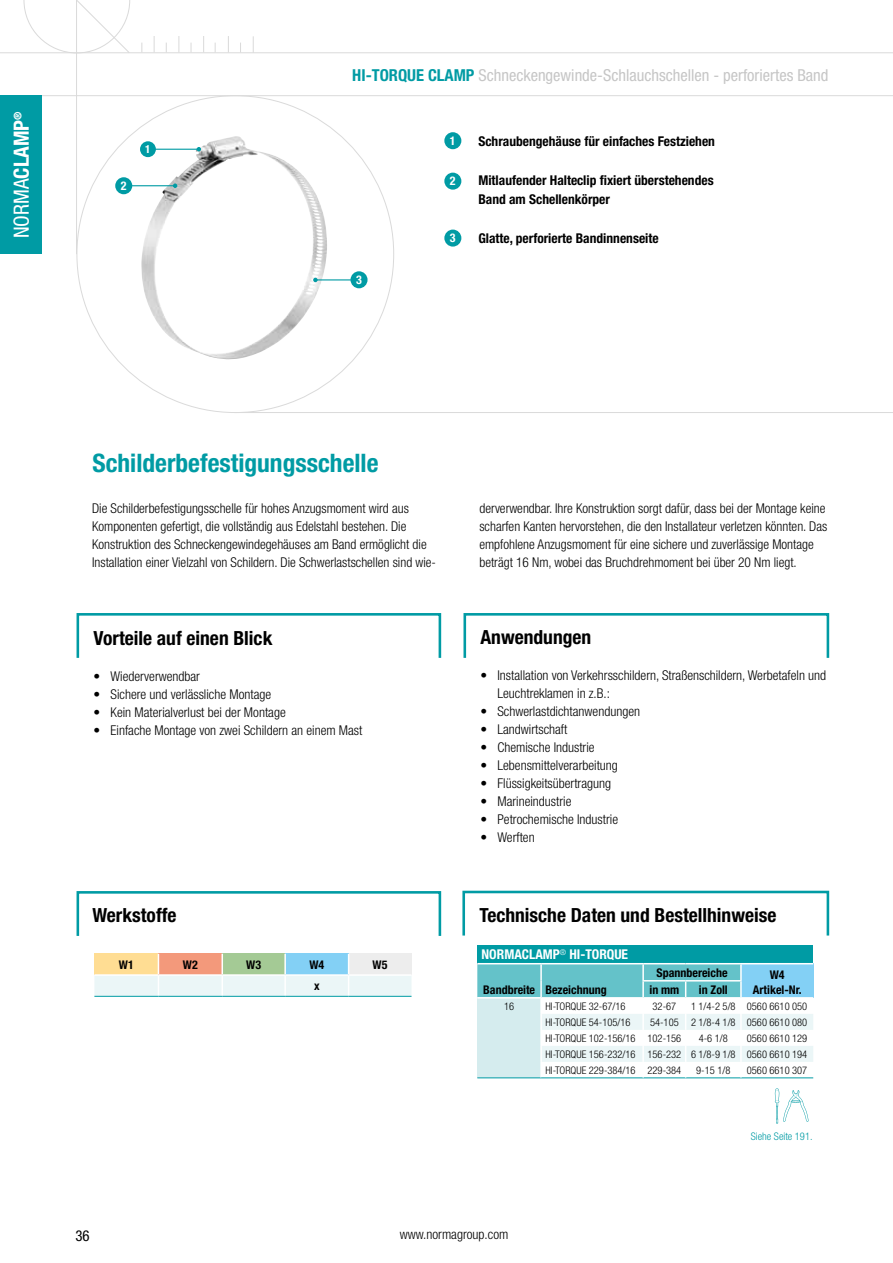
<style>
.page{position:relative;width:893px;height:1263px;background:#fff}
.page>*{position:absolute;margin:0;border:0;box-sizing:border-box;transform-origin:0 0}
.t1{font:700 condensed 25.5px "Helvetica Neue LT Pro";color:#009ba4}
.t2{font:condensed 21px "Helvetica Neue LT Std";color:#fff}
.t3{font:700 condensed 19.5px "Helvetica Neue LT Pro";color:#000}
.t4{font:condensed 16.5px "Helvetica Neue LT Std";color:#c6c6c6}
.t5{font:condensed 15px "Helvetica Neue LT Std";color:#000}
.t6{font:300 condensed 13.5px/18px "Helvetica Neue LT Pro";color:#000}
.t7{font:700 condensed 13.5px/19.5px "Helvetica Neue LT Pro";color:#000}
.t8{font:700 condensed 13.5px "Helvetica Neue LT Pro";color:#fff}
.t9{font:700 condensed 12px "Helvetica Neue LT Pro";color:#000}
.t10{font:700 condensed 12px "Helvetica Neue LT Std";color:#000}
.t11{font:700 condensed 12px "Helvetica Neue LT Pro";color:#fff}
.t12{font:700 condensed 11.25px "Helvetica Neue LT Pro";color:#fff}
.t13{font:300 condensed 10.5px/16px "Helvetica Neue LTW1 G";color:#000}
.t14{font:300 condensed 10.5px "Helvetica Neue LT Pro";color:#009ba4}
.s1{font-weight:700}
.s2{font-weight:700;color:#009ba4}
</style>
<div class="page">
<hr style="left:0;top:95px;width:893px;height:1px;background:#dadada">
<hr style="left:234px;top:412px;width:659px;height:1px;background:#dadada">
<hr style="left:0;top:52px;width:893px;height:1px;background:#dadada">
<hr style="left:76px;top:0;width:1px;height:254px;background:#dadada">
<svg style="left:24px;top:0;width:106px;height:54px"></svg>
<svg style="left:154px;top:36px;width:1px;height:16px"></svg>
<svg style="left:179px;top:36px;width:1px;height:16px"></svg>
<svg style="left:203px;top:36px;width:1px;height:16px"></svg>
<svg style="left:228px;top:36px;width:1px;height:16px"></svg>
<svg style="left:253px;top:36px;width:1px;height:16px"></svg>
<div style="left:0;top:95px;width:42px;height:159px;background:#009ba4"></div>
<img style="left:141px;top:136px;width:186px;height:224px">
<div style="left:444px;top:132px;width:17px;height:17px;background:#009ba4;border-radius:50%"></div>
<div style="left:444px;top:173px;width:17px;height:17px;background:#009ba4;border-radius:50%"></div>
<div style="left:444px;top:230px;width:17px;height:17px;background:#009ba4;border-radius:50%"></div>
<hr style="left:148px;top:149px;width:51px;height:1px;background:#009ba4">
<svg style="left:197px;top:147px;width:4px;height:4px"></svg>
<hr style="left:315px;top:279px;width:39px;height:1px;background:#009ba4">
<svg style="left:313px;top:278px;width:5px;height:4px"></svg>
<hr style="left:128px;top:185px;width:47px;height:1px;background:#009ba4">
<svg style="left:173px;top:183px;width:4px;height:5px"></svg>
<div style="left:77px;top:613px;width:364px;height:46px;border:3px solid #009ba4"></div>
<div style="left:463px;top:613px;width:366px;height:46px;border:3px solid #009ba4"></div>
<div style="left:462px;top:891px;width:367px;height:46px;border:3px solid #009ba4"></div>
<div style="left:477px;top:945px;width:336px;height:19px;background:#009ba4"></div>
<hr style="left:477px;top:1077px;width:64px;height:1px;background:#009ba4">
<hr style="left:541px;top:1077px;width:102px;height:1px;background:#009ba4">
<hr style="left:643px;top:1077px;width:43px;height:1px;background:#009ba4">
<hr style="left:686px;top:1077px;width:55px;height:1px;background:#009ba4">
<hr style="left:741px;top:1077px;width:72px;height:1px;background:#009ba4">
<hr style="left:477px;top:963px;width:64px;height:1px;background:#fff">
<hr style="left:541px;top:963px;width:102px;height:1px;background:#fff">
<hr style="left:643px;top:963px;width:43px;height:1px;background:#fff">
<hr style="left:686px;top:963px;width:55px;height:1px;background:#fff">
<hr style="left:741px;top:963px;width:72px;height:1px;background:#fff">
<svg style="left:477px;top:964px;width:336px;height:113px"></svg>
<hr style="left:477px;top:997px;width:64px;height:1px;background:#fff">
<hr style="left:541px;top:997px;width:102px;height:1px;background:#fff">
<hr style="left:643px;top:997px;width:43px;height:1px;background:#fff">
<hr style="left:686px;top:997px;width:55px;height:1px;background:#fff">
<hr style="left:741px;top:997px;width:72px;height:1px;background:#fff">
<div style="left:351px;top:271px;width:17px;height:17px;background:#009ba4;border-radius:50%"></div>
<div style="left:140px;top:141px;width:16px;height:16px;background:#009ba4;border-radius:50%"></div>
<div style="left:115px;top:177px;width:17px;height:17px;background:#009ba4;border-radius:50%"></div>
<svg style="left:94px;top:954px;width:317px;height:42px;background:#dce1d5"></svg>
<hr style="left:94px;top:974px;width:64px;height:2px;background:#fff">
<hr style="left:158px;top:974px;width:64px;height:2px;background:#fff">
<hr style="left:222px;top:974px;width:63px;height:2px;background:#fff">
<hr style="left:285px;top:974px;width:64px;height:2px;background:#fff">
<hr style="left:349px;top:974px;width:62px;height:2px;background:#fff">
<hr style="left:94px;top:996px;width:64px;height:1px;background:#009ba4">
<hr style="left:158px;top:996px;width:64px;height:1px;background:#009ba4">
<hr style="left:222px;top:996px;width:63px;height:1px;background:#009ba4">
<hr style="left:285px;top:996px;width:64px;height:1px;background:#009ba4">
<hr style="left:349px;top:996px;width:62px;height:1px;background:#009ba4">
<div style="left:77px;top:891px;width:364px;height:46px;border:3px solid #009ba4"></div>
<svg style="left:775px;top:1088px;width:33px;height:35px"></svg>
<h2 class="t2" style="left:9px;top:238px;width:129px;rotate:-90deg">NORMA<span class="s1">CLAMP</span><sup>®</sup></h2>
<p class="t11" style="left:121px;top:178px;width:7px">2</p>
<p class="t12" style="left:145px;top:142px;width:7px">1</p>
<p class="t4" style="left:352px;top:66px;width:478px"><span class="s2">HI-TORQUE CLAMP</span> Schneckengewinde-Schlauchschellen - perforiertes Band</p>
<p class="t11" style="left:356px;top:273px;width:7px">3</p>
<p class="t11" style="left:450px;top:133px;width:7px">1</p>
<p class="t11" style="left:450px;top:174px;width:7px">2</p>
<p class="t11" style="left:450px;top:231px;width:7px">3</p>
<p class="t7" style="left:478px;top:131px;width:238px">Schraubengehäuse für einfaches Festziehen</p>
<p class="t7" style="left:478px;top:170px;width:237px">Mitlaufender Halteclip fixiert überstehendes<br>Band am Schellenkörper</p>
<p class="t7" style="left:478px;top:228px;width:182px">Glatte, perforierte Bandinnenseite</p>
<h1 class="t1" style="left:92px;top:447px;width:288px">Schilderbefestigungsschelle</h1>
<p class="t6" style="left:92px;top:500px;width:345px">Die Schilderbefestigungsschelle für hohes Anzugsmoment wird aus Komponenten gefertigt, die vollständig aus Edelstahl bestehen. Die Konstruktion des Schneckengewindegehäuses am Band ermöglicht die Installation einer Vielzahl von Schildern. Die Schwerlastschellen sind wie-</p>
<p class="t6" style="left:479px;top:500px;width:349px">derverwendbar. Ihre Konstruktion sorgt dafür, dass bei der Montage keine scharfen Kanten hervorstehen, die den Installateur verletzen könnten. Das empfohlene Anzugsmoment für eine sichere und zuverlässige Montage beträgt 16 Nm, wobei das Bruchdrehmoment bei über 20 Nm liegt.</p>
<h3 class="t3" style="left:94px;top:626px;width:180px">Vorteile auf einen Blick</h3>
<p class="t6" style="left:94px;top:667px;width:108px">• Wiederverwendbar</p>
<p class="t6" style="left:94px;top:685px;width:179px">• Sichere und verlässliche Montage</p>
<p class="t6" style="left:94px;top:703px;width:194px">• Kein Materialverlust bei der Montage</p>
<p class="t6" style="left:94px;top:721px;width:270px">• Einfache Montage von zwei Schildern an einem Mast</p>
<h3 class="t3" style="left:92px;top:903px;width:86px">Werkstoffe</h3>
<p class="t10" style="left:119px;top:957px;width:16px">W1</p>
<p class="t10" style="left:183px;top:957px;width:16px">W2</p>
<p class="t10" style="left:246px;top:957px;width:16px">W3</p>
<p class="t10" style="left:309px;top:957px;width:16px">W4</p>
<p class="t10" style="left:373px;top:957px;width:16px">W5</p>
<p class="t10" style="left:314px;top:978px;width:7px">x</p>
<h3 class="t3" style="left:480px;top:625px;width:112px">Anwendungen</h3>
<p class="t6" style="left:497px;top:666px;width:330px;text-indent:-17px">• Installation von Verkehrsschildern, Straßenschildern, Werbetafeln und<br>Leuchtreklamen in z.B.:</p>
<p class="t6" style="left:480px;top:702px;width:161px">• Schwerlastdichtanwendungen</p>
<p class="t6" style="left:480px;top:720px;width:88px">• Landwirtschaft</p>
<p class="t6" style="left:480px;top:738px;width:116px">• Chemische Industrie</p>
<p class="t6" style="left:480px;top:756px;width:139px">• Lebensmittelverarbeitung</p>
<p class="t6" style="left:480px;top:774px;width:132px">• Flüssigkeitsübertragung</p>
<p class="t6" style="left:480px;top:792px;width:92px">• Marineindustrie</p>
<p class="t6" style="left:480px;top:810px;width:139px">• Petrochemische Industrie</p>
<p class="t6" style="left:480px;top:828px;width:56px">• Werften</p>
<h3 class="t3" style="left:479px;top:903px;width:299px">Technische Daten und Bestellhinweise</h3>
<p class="t8" style="left:482px;top:946px;width:148px">NORMACLAMP<sup>®</sup> HI-TORQUE</p>
<p class="t9" style="left:483px;top:982px;width:125px">Bandbreite Bezeichnung</p>
<p class="t9" style="left:656px;top:965px;width:73px">Spannbereiche</p>
<p class="t9" style="left:770px;top:968px;width:16px">W4</p>
<p class="t9" style="left:649px;top:982px;width:31px">in mm</p>
<p class="t9" style="left:699px;top:982px;width:31px">in Zoll</p>
<p class="t9" style="left:753px;top:982px;width:50px">Artikel-Nr.</p>
<p class="t13" style="left:504px;top:998px;width:12px">16</p>
<p class="t13" style="left:545px;top:998px;width:82px">HI-TORQUE 32-67/16</p>
<p class="t13" style="left:653px;top:998px;width:25px">32-67</p>
<p class="t13" style="left:691px;top:998px;width:118px">1 1/4-2 5/8 0560 6610 050</p>
<p class="t13" style="left:545px;top:1014px;width:87px">HI-TORQUE 54-105/16</p>
<p class="t13" style="left:545px;top:1014px;width:263px;text-indent:105px">54-105 2 1/8-4 1/8 0560 6610 080<br>HI-TORQUE 102-156/16 102-156</p>
<p class="t13" style="left:699px;top:1030px;width:31px">4-6 1/8</p>
<p class="t13" style="left:545px;top:1030px;width:263px;text-align:justify;text-indent:201px">0560 6610 129<br>HI-TORQUE 156-232/16 156-232 6 1/8-9 1/8 0560 6610 194<br>HI-TORQUE 229-384/16 229-384</p>
<p class="t13" style="left:696px;top:1062px;width:36px">9-15 1/8</p>
<p class="t13" style="left:747px;top:1062px;width:62px">0560 6610 307</p>
<p class="t14" style="left:751px;top:1130px;width:63px">Siehe Seite 191.</p>
<p class="t5" style="left:75px;top:1227px;width:16px">36</p>
<p class="t6" style="left:400px;top:1225px;width:110px">www.normagroup.com</p>
</div>
